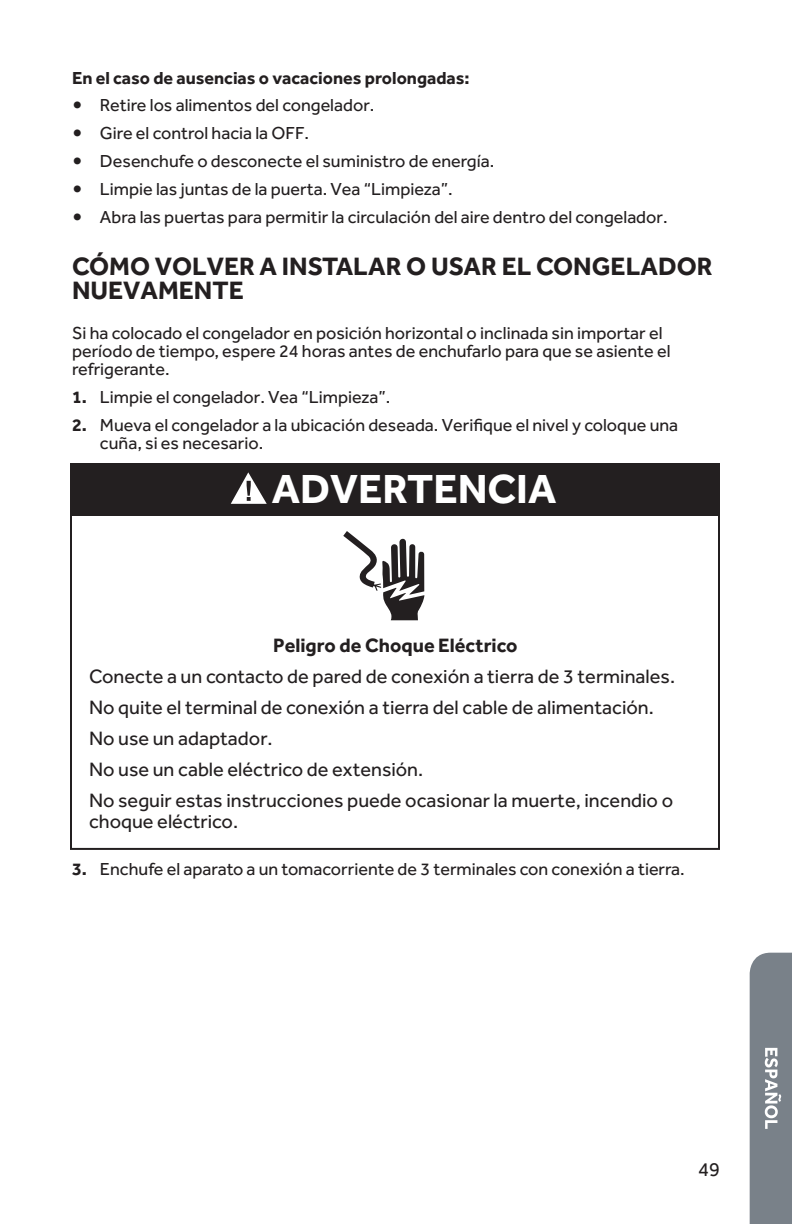
<style>
.page{position:relative;width:792px;height:1224px;background:#fff}
.page>*{position:absolute;margin:0;border:0;box-sizing:border-box;transform-origin:0 0}
.t1{font:700 42px "Effra";color:#fff}
.t2{font:700 26px/24px "Effra";color:#231f20}
.t3{font:20px/31px "Effra";color:#231f20}
.t4{font:700 20px "Effra";color:#231f20}
.t5{font:18px/18px "Effra";color:#231f20}
.t6{font:700 18px "Effra";color:#231f20}
.s1{font-weight:700;font-size:24px}
.s2{font-weight:700}
</style>
<div class="page">
<div style="left:750px;top:953px;width:42px;height:271px;background:#798189"></div>
<div style="left:71px;top:464px;width:648px;height:52px;background:#231f20"></div>
<svg style="left:231px;top:472px;width:36px;height:32px"></svg>
<svg style="left:343px;top:531px;width:82px;height:89px"></svg>
<p class="t6" style="left:72px;top:67px;width:399px">En el caso de ausencias o vacaciones prolongadas:</p>
<p class="t5" style="left:72px;top:96px;width:304px"><span class="s1">•</span> Retire los alimentos del congelador.</p>
<p class="t5" style="left:72px;top:124px;width:239px"><span class="s1">•</span> Gire el control hacia la OFF.</p>
<p class="t5" style="left:72px;top:152px;width:424px"><span class="s1">•</span> Desenchufe o desconecte el suministro de energía.</p>
<p class="t5" style="left:72px;top:180px;width:382px"><span class="s1">•</span> Limpie las juntas de la puerta. Vea “Limpieza”.</p>
<p class="t5" style="left:72px;top:208px;width:597px"><span class="s1">•</span> Abra las puertas para permitir la circulación del aire dentro del congelador.</p>
<h2 class="t2" style="left:72px;top:254px;width:642px">CÓMO VOLVER A INSTALAR O USAR EL CONGELADOR<br>NUEVAMENTE</h2>
<p class="t5" style="left:72px;top:324px;width:600px">Si ha colocado el congelador en posición horizontal o inclinada sin importar el período de tiempo, espere 24 horas antes de enchufarlo para que se asiente el refrigerante.</p>
<p class="t5" style="left:72px;top:388px;width:320px"><span class="s2">1.</span> Limpie el congelador. Vea “Limpieza”.</p>
<p class="t5" style="left:100px;top:416px;width:580px;text-indent:-28px"><span class="s2">2.</span> Mueva el congelador a la ubicación deseada. Verifique el nivel y coloque una cuña, si es necesario.</p>
<h1 class="t1" style="left:272px;top:464px;width:286px">ADVERTENCIA</h1>
<p class="t4" style="left:273px;top:633px;width:246px">Peligro de Choque Eléctrico</p>
<p class="t3" style="left:89px;top:660px;width:588px">Conecte a un contacto de pared de conexión a tierra de 3 terminales.<br>No quite el terminal de conexión a tierra del cable de alimentación.<br>No use un adaptador.<br>No use un cable eléctrico de extensión.<br>No seguir estas instrucciones puede ocasionar la muerte, incendio o</p>
<p class="t3" style="left:89px;top:805px;width:151px">choque eléctrico.</p>
<p class="t5" style="left:72px;top:859px;width:614px"><span class="s2">3.</span> Enchufe el aparato a un tomacorriente de 3 terminales con conexión a tierra.</p>
<p class="t3" style="left:698px;top:1153px;width:23px">49</p>
</div>
